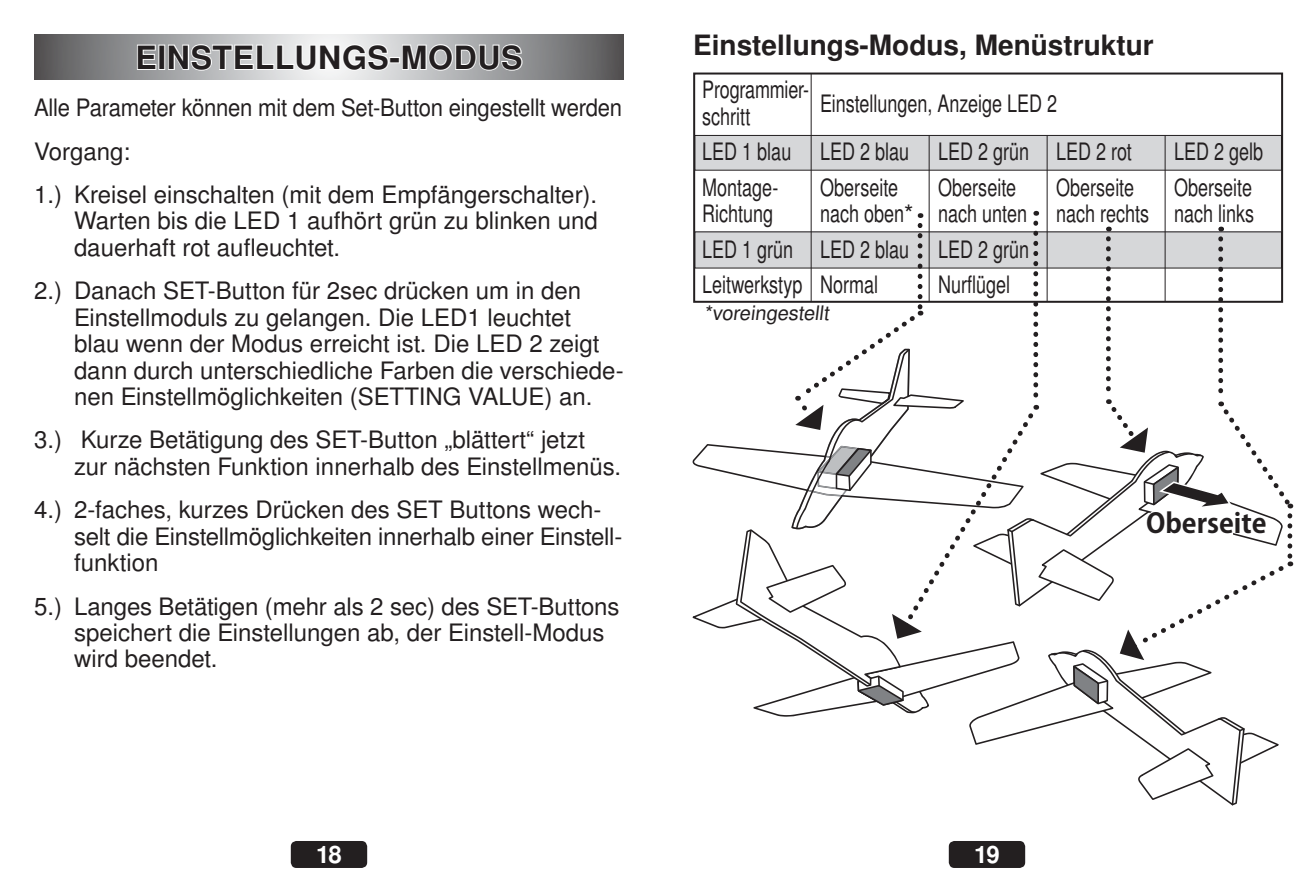
<style>
.page{position:relative;width:1316px;height:885px;background:#fff}
.page>*{position:absolute;margin:0;border:0;box-sizing:border-box;transform-origin:0 0}
.t1{font:700 32px "Nimbus San LOT";letter-spacing:.02em;color:#231f20}
.t2{font:700 28px "Nimbus San LOT";color:#231f20}
.t3{font:26.8px "Koz Go Pr 6 N Bold 90 pv RKSJ H";color:#231f20}
.t4{font:24px/26.4px "Nimbus San LOT";color:#231f20}
.t5{font:24px "Nimbus San LOT";color:#231f20;scale:.75 1}
.t6{font:24px "Nimbus San LOT";color:#231f20;scale:.92 1}
.t7{font:700 24px "Nimbus San LOT";color:#fff}
.t8{font:20px "Nimbus San LOT";color:#231f20}
</style>
<div class="page">
<svg style="left:34px;top:34px;width:590px;height:45px;background:#929294"></svg>
<svg style="left:136px;top:44px;width:21px;height:27px"></svg>
<div style="left:158px;top:45px;width:7px;height:25px;border:2px solid #fff"></div>
<svg style="left:167px;top:43px;width:223px;height:29px"></svg>
<div style="left:389px;top:57px;width:11px;height:6px;border:2px solid #fff"></div>
<svg style="left:401px;top:34px;width:122px;height:39px"></svg>
<div style="left:694px;top:135px;width:587px;height:35px;background:#d6d7d9"></div>
<div style="left:694px;top:135px;width:587px;height:36px;border:1px solid #231f20"></div>
<hr style="left:1164px;top:135px;width:1px;height:166px;background:#231f20">
<hr style="left:1046px;top:135px;width:1px;height:166px;background:#231f20">
<hr style="left:928px;top:135px;width:1px;height:166px;background:#231f20">
<hr style="left:810px;top:74px;width:1px;height:227px;background:#231f20">
<svg style="left:692px;top:211px;width:601px;height:594px"></svg>
<div style="left:291px;top:840px;width:76px;height:27px;background:#231f20;border-radius:6px"></div>
<div style="left:948px;top:840px;width:77px;height:27px;background:#231f20;border-radius:6px"></div>
<p class="t1" style="left:135px;top:39px;width:388px">EINSTELLUNGS-MODUS</p>
<p class="t2" style="left:693px;top:28px;width:462px">Einstellungs-Modus, Menüstruktur</p>
<p class="t5" style="left:702px;top:75px;width:144px">Programmier-</p>
<p class="t5" style="left:820px;top:89px;width:317px">Einstellungen, Anzeige LED 2</p>
<p class="t6" style="left:34px;top:93px;width:641px">Alle Parameter können mit dem Set-Button eingestellt werden</p>
<p class="t4" style="left:34px;top:138px;width:98px">Vorgang:</p>
<p class="t4" style="left:74px;top:182px;width:525px;text-align:justify;text-indent:-40px">1.) Kreisel einschalten (mit dem Empfängerschalter).<br>Warten bis die LED 1 aufhört grün zu blinken und dauerhaft rot aufleuchtet.</p>
<p class="t4" style="left:74px;top:278px;width:551px;text-indent:-40px">2.) Danach SET-Button für 2sec drücken um in den Einstellmoduls zu gelangen. Die LED1 leuchtet<br>blau wenn der Modus erreicht ist. Die LED 2 zeigt dann durch unterschiedliche Farben die verschiede&shy;nen Einstellmöglichkeiten (SETTING VALUE) an.</p>
<p class="t4" style="left:74px;top:427px;width:548px;text-indent:-40px">3.) Kurze Betätigung des SET-Button „blättert“ jetzt zur nächsten Funktion innerhalb des Einstellmenüs.</p>
<p class="t4" style="left:74px;top:497px;width:549px;text-indent:-40px">4.) 2-faches, kurzes Drücken des SET Buttons wech&shy;selt die Einstellmöglichkeiten innerhalb einer Einstell&shy;funktion</p>
<p class="t4" style="left:74px;top:593px;width:547px;text-indent:-40px">5.) Langes Betätigen (mehr als 2 sec) des SET-Buttons speichert die Einstellungen ab, der Einstell-Modus wird beendet.</p>
<p class="t5" style="left:702px;top:102px;width:66px">schritt</p>
<p class="t5" style="left:702px;top:137px;width:574px">LED 1 blau LED 2 blau LED 2 grün LED 2 rot</p>
<p class="t5" style="left:1174px;top:137px;width:120px">LED 2 gelb</p>
<p class="t5" style="left:702px;top:173px;width:103px">Montage-</p>
<p class="t5" style="left:820px;top:173px;width:105px">Oberseite</p>
<p class="t5" style="left:938px;top:173px;width:105px">Oberseite</p>
<p class="t5" style="left:1056px;top:173px;width:105px">Oberseite</p>
<p class="t5" style="left:1174px;top:173px;width:105px">Oberseite</p>
<p class="t5" style="left:702px;top:199px;width:96px">Richtung</p>
<p class="t5" style="left:820px;top:199px;width:580px">nach oben* nach unten nach rechts nach links</p>
<p class="t5" style="left:702px;top:235px;width:437px">LED 1 grün LED 2 blau LED 2 grün</p>
<p class="t5" style="left:702px;top:270px;width:236px">Leitwerkstyp Normal</p>
<p class="t5" style="left:938px;top:270px;width:97px">Nurflügel</p>
<p class="t8" style="left:704px;top:301px;width:129px">*voreingestellt</p>
<p class="t3" style="left:1145px;top:507px;width:122px">Oberseite</p>
<p class="t7" style="left:316px;top:840px;width:27px">18</p>
<p class="t7" style="left:974px;top:840px;width:27px">19</p>
</div>
